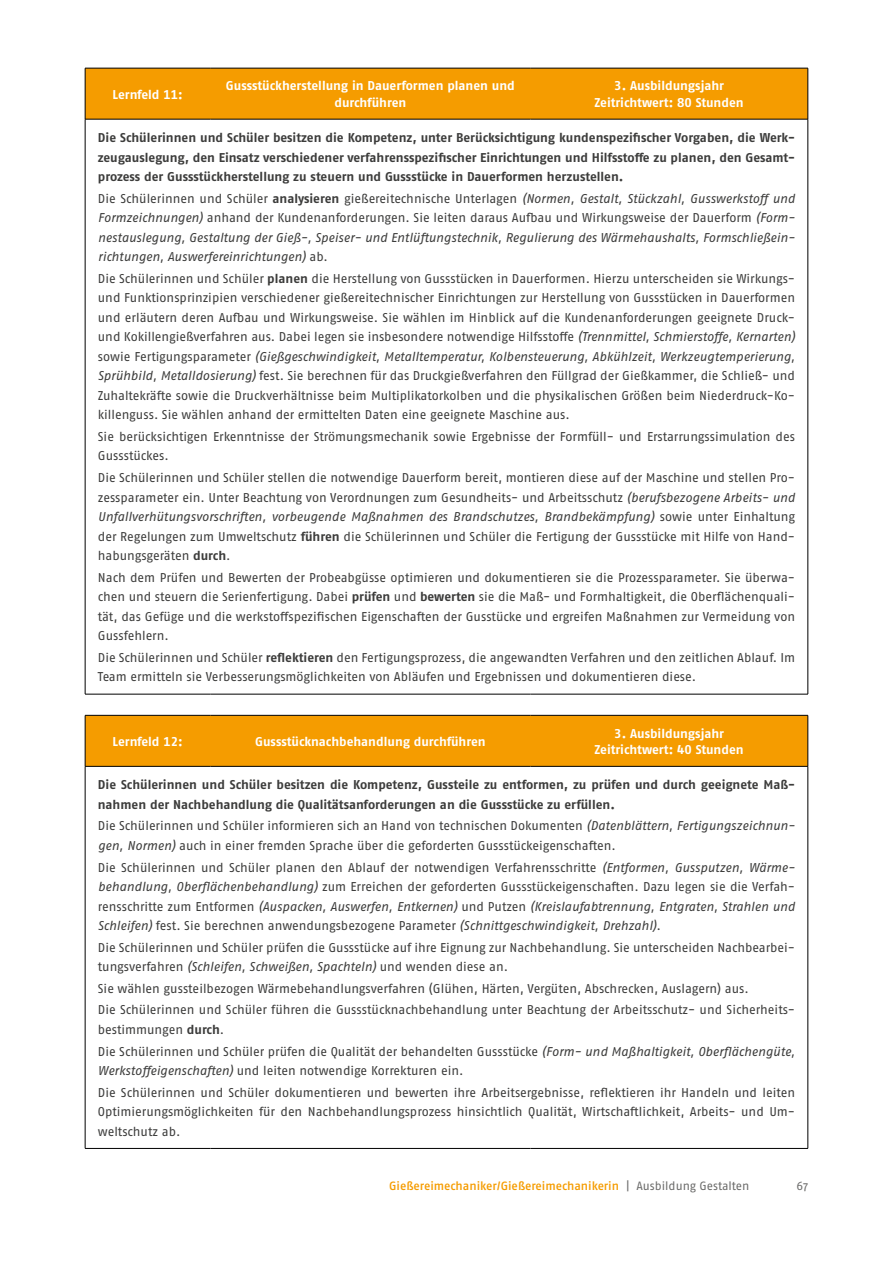
<style>
.page{position:relative;width:893px;height:1263px;background:#fff}
.page>*{position:absolute;margin:0;border:0;box-sizing:border-box;transform-origin:0 0}
.id232{font:12.75px/19.5px "Fago Pro";letter-spacing:-.005em;color:#3c3c3b}
.id232-2{font:700 12.75px/19.5px "Fago Pro";color:#3c3c3b;text-align:justify}
.id232-3{font:italic 12.75px/19.5px "Fago Pro";letter-spacing:-.005em;color:#3c3c3b;text-align:justify}
.id251{font:700 12.75px/16.5px "Fago Pro";color:#fff;text-align:center}
.t1{font:500 12px "Fago Pro";letter-spacing:-.005em;color:#f59c00}
.t2{font:12px "Fago Pro";color:#6b6b6a}
.s1{font-style:normal}
.s2{font-weight:700;font-style:normal}
.s3{font-weight:700}
.s4{font-style:italic}
.s5{font-weight:400;color:#6b6b6a}
</style>
<div class="page">
<div style="left:86px;top:69px;width:722px;height:50px;background:#f59c00"></div>
<hr style="left:85px;top:119px;width:1px;height:575px;background:#000">
<hr style="left:808px;top:119px;width:1px;height:575px;background:#000">
<hr style="left:85px;top:694px;width:125px;height:1px;background:#000">
<hr style="left:210px;top:694px;width:320px;height:1px;background:#000">
<hr style="left:530px;top:694px;width:278px;height:1px;background:#000">
<hr style="left:85px;top:68px;width:125px;height:1px;background:#000">
<hr style="left:85px;top:68px;width:1px;height:51px;background:#000">
<hr style="left:210px;top:68px;width:320px;height:1px;background:#000">
<hr style="left:530px;top:68px;width:278px;height:1px;background:#000">
<hr style="left:808px;top:68px;width:1px;height:51px;background:#000">
<hr style="left:85px;top:119px;width:125px;height:1px;background:#000">
<hr style="left:210px;top:119px;width:320px;height:1px;background:#000">
<hr style="left:530px;top:119px;width:278px;height:1px;background:#000">
<div style="left:86px;top:716px;width:722px;height:50px;background:#f59c00"></div>
<hr style="left:85px;top:766px;width:1px;height:382px;background:#000">
<hr style="left:808px;top:766px;width:1px;height:382px;background:#000">
<hr style="left:85px;top:1148px;width:125px;height:1px;background:#000">
<hr style="left:210px;top:1148px;width:320px;height:1px;background:#000">
<hr style="left:530px;top:1148px;width:278px;height:1px;background:#000">
<hr style="left:85px;top:715px;width:125px;height:1px;background:#000">
<hr style="left:85px;top:715px;width:1px;height:51px;background:#000">
<hr style="left:210px;top:715px;width:320px;height:1px;background:#000">
<hr style="left:530px;top:715px;width:278px;height:1px;background:#000">
<hr style="left:808px;top:715px;width:1px;height:51px;background:#000">
<hr style="left:85px;top:766px;width:125px;height:1px;background:#000">
<hr style="left:210px;top:766px;width:320px;height:1px;background:#000">
<hr style="left:530px;top:766px;width:278px;height:1px;background:#000">
<p class="id251" style="left:113px;top:86px;width:72px">Lernfeld 11:</p>
<p class="id251" style="left:226px;top:78px;width:291px">Gussstückherstellung in Dauerformen planen und durchführen</p>
<p class="id251" style="left:594px;top:78px;width:151px">3. Ausbildungsjahr<br>Zeitrichtwert: 80 Stunden</p>
<p class="id232-2" style="left:98px;top:128px;width:699px">Die Schülerinnen und Schüler besitzen die Kompetenz, unter Berücksichtigung kundenspezifischer Vorgaben, die Werk&shy;zeugauslegung, den Einsatz verschiedener verfahrensspezifischer Einrichtungen und Hilfsstoffe zu planen, den Gesamt&shy;prozess der Gussstückherstellung zu steuern und Gussstücke in Dauerformen herzustellen.</p>
<p class="id232-3" style="left:98px;top:188px;width:699px"><span class="s1">Die Schülerinnen und Schüler</span> <span class="s2">analysieren</span> <span class="s1">gießereitechnische Unterlagen</span> (Normen, Gestalt, Stückzahl, Gusswerkstoff und Formzeichnungen) <span class="s1">anhand der Kundenanforderungen. Sie leiten daraus Aufbau und Wirkungsweise der Dauerform</span> (Form&shy;nestauslegung, Gestaltung der Gieß-, Speiser- und Entlüftungstechnik, Regulierung des Wärmehaushalts, Formschließein&shy;richtungen, Auswerfereinrichtungen) <span class="s1">ab.</span></p>
<p class="id232" style="left:98px;top:269px;width:699px;text-align:justify">Die Schülerinnen und Schüler <span class="s3">planen</span> die Herstellung von Gussstücken in Dauerformen. Hierzu unterscheiden sie Wirkungs&shy;und Funktionsprinzipien verschiedener gießereitechnischer Einrichtungen zur Herstellung von Gussstücken in Dauerformen und erläutern deren Aufbau und Wirkungsweise. Sie wählen im Hinblick auf die Kundenanforderungen geeignete Druck&shy;und Kokillengießverfahren aus. Dabei legen sie insbesondere notwendige Hilfsstoffe <span class="s4">(Trennmittel, Schmierstoffe, Kernarten) </span>sowie Fertigungsparameter <span class="s4">(Gießgeschwindigkeit, Metalltemperatur, Kolbensteuerung, Abkühlzeit, Werkzeugtemperierung, Sprühbild, Metalldosierung)</span> fest. Sie berechnen für das Druckgießverfahren den Füllgrad der Gießkammer, die Schließ- und Zuhaltekräfte sowie die Druckverhältnisse beim Multiplikatorkolben und die physikalischen Größen beim Niederdruck-Ko&shy;killenguss. Sie wählen anhand der ermittelten Daten eine geeignete Maschine aus.</p>
<p class="id232" style="left:98px;top:427px;width:699px">Sie berücksichtigen Erkenntnisse der Strömungsmechanik sowie Ergebnisse der Formfüll- und Erstarrungssimulation des<br>Gussstückes.</p>
<p class="id232" style="left:98px;top:468px;width:699px;text-align:justify">Die Schülerinnen und Schüler stellen die notwendige Dauerform bereit, montieren diese auf der Maschine und stellen Pro&shy;zessparameter ein. Unter Beachtung von Verordnungen zum Gesundheits- und Arbeitsschutz <span class="s4">(berufsbezogene Arbeits- und Unfallverhütungsvorschriften, vorbeugende Maßnahmen des Brandschutzes, Brandbekämpfung)</span> sowie unter Einhaltung der Regelungen zum Umweltschutz <span class="s3">führen</span> die Schülerinnen und Schüler die Fertigung der Gussstücke mit Hilfe von Hand&shy;habungsgeräten <span class="s3">durch</span>.</p>
<p class="id232" style="left:98px;top:567px;width:699px;text-align:justify">Nach dem Prüfen und Bewerten der Probeabgüsse optimieren und dokumentieren sie die Prozessparameter. Sie überwa&shy;chen und steuern die Serienfertigung. Dabei <span class="s3">prüfen</span> und <span class="s3">bewerten</span> sie die Maß- und Formhaltigkeit, die Oberflächenquali&shy;tät, das Gefüge und die werkstoffspezifischen Eigenschaften der Gusstücke und ergreifen Maßnahmen zur Vermeidung von Gussfehlern.</p>
<p class="id232" style="left:98px;top:648px;width:699px">Die Schülerinnen und Schüler <span class="s3">reflektieren</span> den Fertigungsprozess, die angewandten Verfahren und den zeitlichen Ablauf. Im<br>Team ermitteln sie Verbesserungsmöglichkeiten von Abläufen und Ergebnissen und dokumentieren diese.</p>
<p class="id251" style="left:113px;top:733px;width:72px">Lernfeld 12:</p>
<p class="id251" style="left:255px;top:733px;width:232px">Gussstücknachbehandlung durchführen</p>
<p class="id251" style="left:594px;top:725px;width:151px">3. Ausbildungsjahr<br>Zeitrichtwert: 40 Stunden</p>
<p class="id232-2" style="left:98px;top:775px;width:699px">Die Schülerinnen und Schüler besitzen die Kompetenz, Gussteile zu entformen, zu prüfen und durch geeignete Maß&shy;nahmen der Nachbehandlung die Qualitätsanforderungen an die Gussstücke zu erfüllen.</p>
<p class="id232" style="left:98px;top:816px;width:699px">Die Schülerinnen und Schüler informieren sich an Hand von technischen Dokumenten <span class="s4">(Datenblättern, Fertigungszeichnun&shy;gen, Normen)</span> auch in einer fremden Sprache über die geforderten Gussstückeigenschaften.</p>
<p class="id232" style="left:98px;top:857px;width:699px;text-align:justify">Die Schülerinnen und Schüler planen den Ablauf der notwendigen Verfahrensschritte <span class="s4">(Entformen, Gussputzen, Wärme&shy;behandlung, Oberflächenbehandlung)</span> zum Erreichen der geforderten Gussstückeigenschaften. Dazu legen sie die Verfah&shy;rensschritte zum Entformen <span class="s4">(Auspacken, Auswerfen, Entkernen)</span> und Putzen <span class="s4">(Kreislaufabtrennung, Entgraten, Strahlen und Schleifen)</span> fest. Sie berechnen anwendungsbezogene Parameter <span class="s4">(Schnittgeschwindigkeit, Drehzahl).</span></p>
<p class="id232" style="left:98px;top:937px;width:699px">Die Schülerinnen und Schüler prüfen die Gussstücke auf ihre Eignung zur Nachbehandlung. Sie unterscheiden Nachbearbei&shy;tungsverfahren <span class="s4">(Schleifen, Schweißen, Spachteln)</span> und wenden diese an.</p>
<p class="id232" style="left:98px;top:978px;width:652px">Sie wählen gussteilbezogen Wärmebehandlungsverfahren (Glühen, Härten, Vergüten, Abschrecken, Auslagern) aus.</p>
<p class="id232" style="left:98px;top:1000px;width:699px">Die Schülerinnen und Schüler führen die Gussstücknachbehandlung unter Beachtung der Arbeitsschutz- und Sicherheits&shy;bestimmungen <span class="s3">durch</span>.</p>
<p class="id232" style="left:98px;top:1041px;width:699px">Die Schülerinnen und Schüler prüfen die Qualität der behandelten Gussstücke <span class="s4">(Form- und Maßhaltigkeit, Oberflächengüte,<br>Werkstoffeigenschaften)</span> und leiten notwendige Korrekturen ein.</p>
<p class="id232" style="left:98px;top:1082px;width:699px;text-align:justify">Die Schülerinnen und Schüler dokumentieren und bewerten ihre Arbeitsergebnisse, reflektieren ihr Handeln und leiten Optimierungsmöglichkeiten für den Nachbehandlungsprozess hinsichtlich Qualität, Wirtschaftlichkeit, Arbeits- und Um&shy;weltschutz ab.</p>
<p class="t1" style="left:389px;top:1178px;width:362px">Gießereimechaniker/Gießereimechanikerin <span class="s5">| Ausbildung Gestalten</span></p>
<p class="t2" style="left:796px;top:1178px;width:13px">67</p>
</div>
